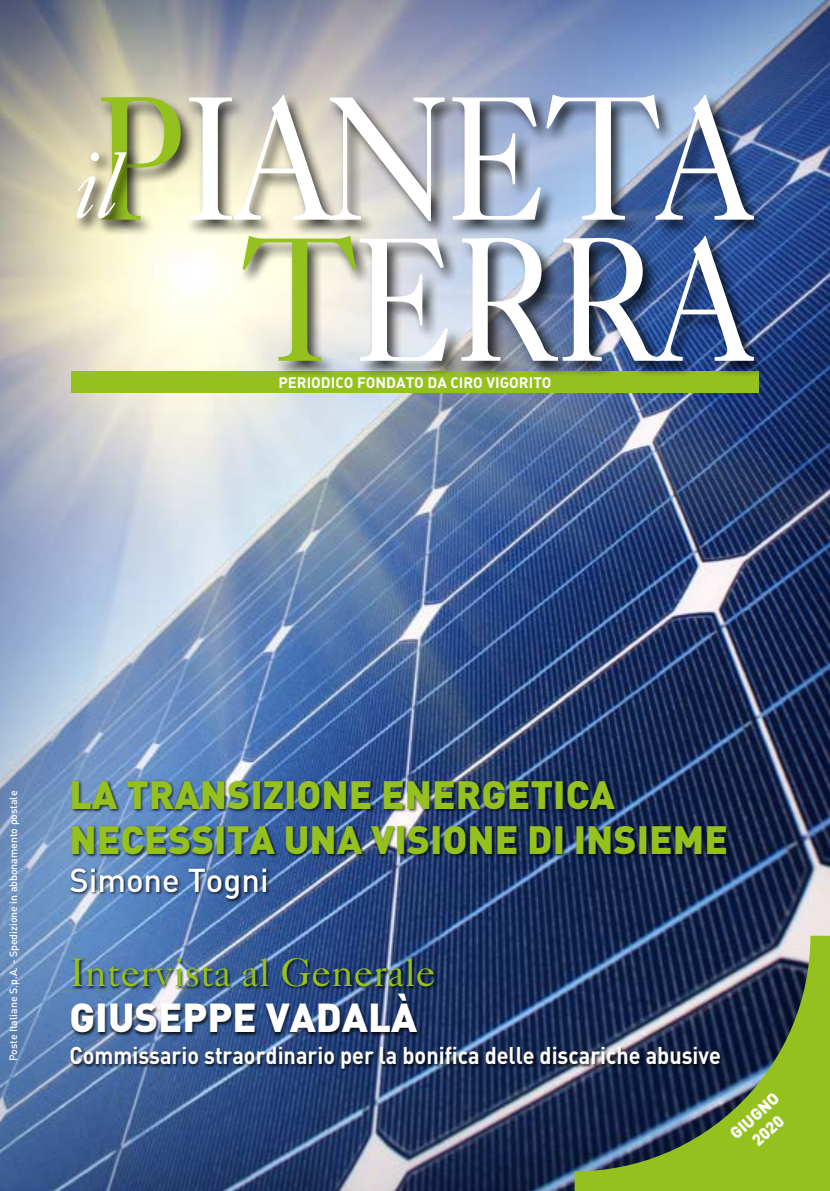
<style>
.page{position:relative;width:830px;height:1191px;background:#fff}
.page>*{position:absolute;margin:0;border:0;box-sizing:border-box;transform-origin:0 0}
.t1{font:177px/141px "Caslon Five Forty";letter-spacing:-.05em;color:#fff;text-align:right;scale:.85 1}
.t2{font:italic 93.15px "Caslon Five Forty";color:#fff;scale:.9 1}
.t3{font:39.9px "Caslon Five Forty";color:#95c11f}
.t4{font:900 39.9px "DIN";color:#fff}
.t5{font:900 39px/45px "DIN";color:#95c11f}
.t6{font:500 32.7px "DIN";color:#fff}
.t7{font:700 24px "DIN";color:#fff;scale:.9 1}
.t8{font:900 16.5px/19.8px "DIN";color:#fff;text-align:center}
.t9{font:15px "DIN Bold Alternate";color:#fff}
.t10{font:500 10.5px "DIN";color:#fff}
.s1{color:#95c11f}
</style>
<div class="page">
<img style="left:0;top:0;width:829px;height:1191px">
<svg style="left:574px;top:935px;width:255px;height:256px;background:#5d793f"></svg>
<div style="left:71px;top:371px;width:687px;height:21px;background:#95c11f"></div>
<div style="left:97px;top:93px;width:672px;height:284px;background:#000;opacity:.75"></div>
<div style="left:70px;top:780px;width:660px;height:291px;background:#000;opacity:.75"></div>
<div style="left:73px;top:149px;width:69px;height:85px;background:#000;opacity:.75"></div>
<h1 class="t1" style="left:97px;top:85px;width:774px"><span class="s1">P</span>IANETA<br><span class="s1">T</span>ERRA</h1>
<p class="t9" style="left:278px;top:372px;width:274px">PERIODICO FONDATO DA CIRO VIGORITO</p>
<h2 class="t2" style="left:74px;top:130px;width:51px">il</h2>
<p class="t10" style="left:7px;top:1061px;width:272px;rotate:-90deg">Poste Italiane S.p.A. - Spedizione in abbonamento postale</p>
<h3 class="t5" style="left:69px;top:770px;width:660px">LA TRANSIZIONE ENERGETICA<br>NECESSITA UNA VISIONE DI INSIEME</h3>
<h3 class="t6" style="left:69px;top:859px;width:201px">Simone Togni</h3>
<h3 class="t3" style="left:69px;top:947px;width:368px">Intervista al Generale</h3>
<h3 class="t4" style="left:69px;top:991px;width:349px">GIUSEPPE VADALÀ</h3>
<p class="t7" style="left:69px;top:1039px;width:725px">Commissario straordinario per la bonifica delle discariche abusive</p>
<p class="t8" style="left:725px;top:1127px;width:61px;rotate:-42deg">GIUGNO<br>2020</p>
</div>
